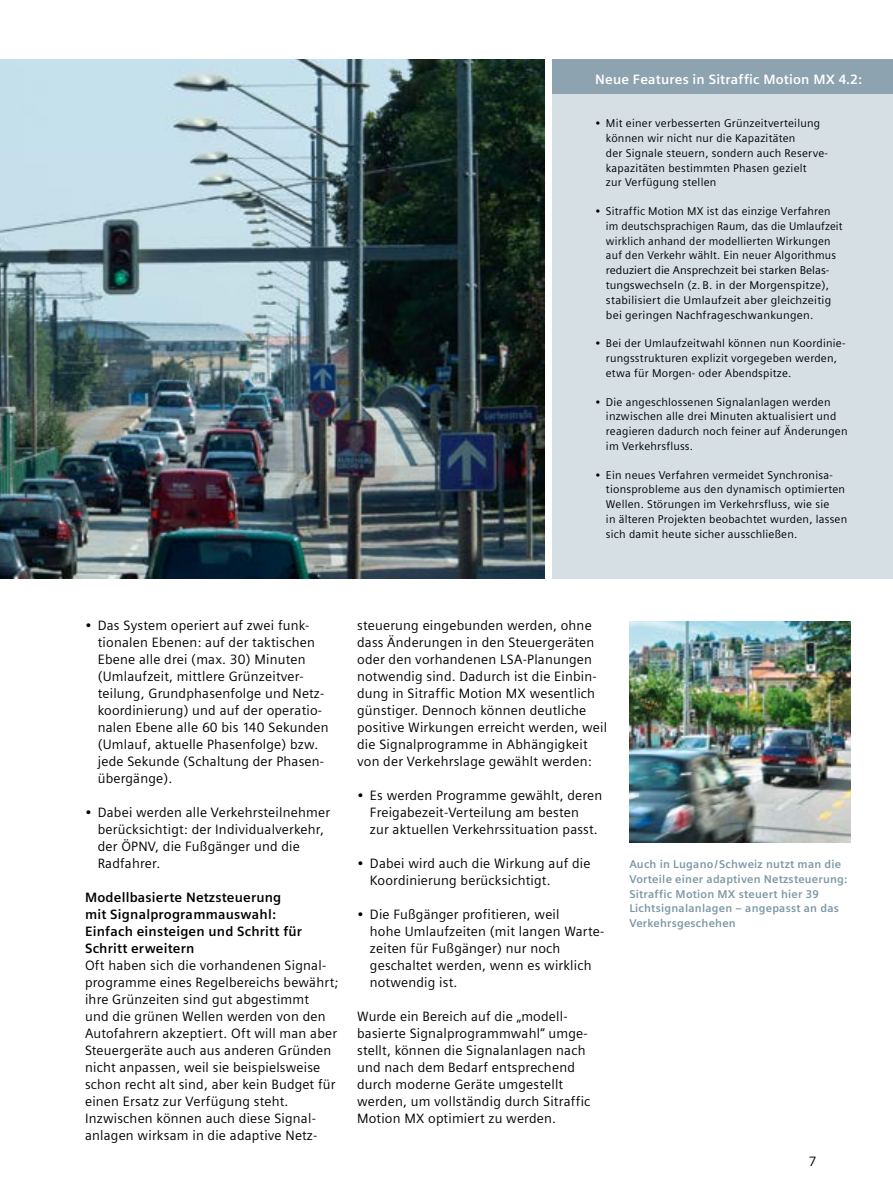
<style>
.page{position:relative;width:893px;height:1191px;background:#fff}
.page>*{position:absolute;margin:0;border:0;box-sizing:border-box;transform-origin:0 0}
.t1{font:13.5px/17px "Siemens Sans";letter-spacing:.015em;color:#000}
.t2{font:700 13.5px/17px "Siemens Sans";letter-spacing:.015em;color:#000}
.t3{font:700 13.5px "Siemens Sans";letter-spacing:.015em;color:#fff}
.t4{font:11.25px/14.9px "Siemens Sans";letter-spacing:.02em;color:#000}
.t5{font:700 11.25px/14.9px "Siemens Sans";letter-spacing:.02em;color:#7c96a4}
</style>
<div class="page">
<div style="left:553px;top:60px;width:340px;height:518px;background:#d5dfe4"></div>
<div style="left:553px;top:60px;width:340px;height:34px;background:#8da3af"></div>
<img style="left:629px;top:621px;width:221px;height:221px">
<img style="left:0;top:60px;width:544px;height:518px">
<p class="t3" style="left:595px;top:71px;width:268px">Neue Features in Sitraffic Motion MX 4.2:</p>
<p class="t4" style="left:606px;top:116px;width:223px;text-indent:-11px">• Mit einer verbesserten Grünzeitverteilung können wir nicht nur die Kapazitäten<br>der Signale steuern, sondern auch Reserve&shy;kapazitäten bestimmten Phasen gezielt<br>zur Verfügung stellen</p>
<p class="t4" style="left:606px;top:203px;width:238px;text-indent:-11px">• Sitraffic Motion MX ist das einzige Verfahren im deutschsprachigen Raum, das die Umlaufzeit wirklich anhand der modellierten Wirkungen auf den Verkehr wählt. Ein neuer Algorithmus reduziert die Ansprechzeit bei starken Belas&shy;tungswechseln (z. B. in der Morgenspitze), stabilisiert die Umlaufzeit aber gleichzeitig bei geringen Nachfrageschwankungen.</p>
<p class="t4" style="left:606px;top:336px;width:241px;text-indent:-11px">• Bei der Umlaufzeitwahl können nun Koordinie&shy;rungsstrukturen explizit vorgegeben werden, etwa für Morgen- oder Abendspitze.</p>
<p class="t4" style="left:606px;top:394px;width:243px;text-indent:-11px">• Die angeschlossenen Signalanlagen werden inzwischen alle drei Minuten aktualisiert und reagieren dadurch noch feiner auf Änderungen im Verkehrsfluss.</p>
<p class="t4" style="left:606px;top:467px;width:243px;text-indent:-11px">• Ein neues Verfahren vermeidet Synchronisa&shy;tionsprobleme aus den dynamisch optimierten Wellen. Störungen im Verkehrsfluss, wie sie<br>in älteren Projekten beobachtet wurden, lassen sich damit heute sicher ausschließen.</p>
<p class="t1" style="left:98px;top:616px;width:232px;text-indent:-13px">• Das System operiert auf zwei funk&shy;tionalen Ebenen: auf der taktischen Ebene alle drei (max. 30) Minuten (Umlaufzeit, mittlere Grünzeitver&shy;teilung, Grundphasenfolge und Netz&shy;koordinierung) und auf der operatio&shy;nalen Ebene alle 60 bis 140 Sekunden (Umlauf, aktuelle Phasenfolge) bzw. jede Sekunde (Schaltung der Phasen&shy;übergänge).</p>
<p class="t1" style="left:98px;top:803px;width:234px;text-indent:-13px">• Dabei werden alle Verkehrsteilnehmer berücksichtigt: der Individualverkehr, der ÖPNV, die Fußgänger und die<br>Radfahrer.</p>
<p class="t2" style="left:85px;top:888px;width:219px">Modellbasierte Netzsteuerung mit Signalprogrammauswahl:<br>Einfach einsteigen und Schritt für<br>Schritt erweitern</p>
<p class="t1" style="left:85px;top:956px;width:255px">Oft haben sich die vorhandenen Signal&shy;programme eines Regelbereichs bewährt; ihre Grünzeiten sind gut abgestimmt<br>und die grünen Wellen werden von den Autofahrern akzeptiert. Oft will man aber Steuergeräte auch aus anderen Gründen nicht anpassen, weil sie beispielsweise schon recht alt sind, aber kein Budget für einen Ersatz zur Verfügung steht.<br>Inzwischen können auch diese Signal&shy;anlagen wirksam in die adaptive Netz-</p>
<p class="t1" style="left:357px;top:616px;width:251px">steuerung eingebunden werden, ohne dass Änderungen in den Steuergeräten oder den vorhandenen LSA-Planungen notwendig sind. Dadurch ist die Einbin&shy;dung in Sitraffic Motion MX wesentlich günstiger. Dennoch können deutliche positive Wirkungen erreicht werden, weil die Signalprogramme in Abhängigkeit von der Verkehrslage gewählt werden:</p>
<p class="t1" style="left:370px;top:786px;width:234px;text-indent:-13px">• Es werden Programme gewählt, deren<br>Freigabezeit-Verteilung am besten<br>zur aktuellen Verkehrssituation passt.</p>
<p class="t1" style="left:370px;top:854px;width:222px;text-indent:-13px">• Dabei wird auch die Wirkung auf die<br>Koordinierung berücksichtigt.</p>
<p class="t1" style="left:370px;top:905px;width:236px;text-indent:-13px">• Die Fußgänger profitieren, weil<br>hohe Umlaufzeiten (mit langen Warte&shy;zeiten für Fußgänger) nur noch geschaltet werden, wenn es wirklich notwendig ist.</p>
<p class="t1" style="left:357px;top:1008px;width:235px">Wurde ein Bereich auf die „modell&shy;basierte Signalprogrammwahl“ umge&shy;stellt, können die Signalanlagen nach und nach dem Bedarf entsprechend durch moderne Geräte umgestellt werden, um vollständig durch Sitraffic Motion MX optimiert zu werden.</p>
<p class="t5" style="left:629px;top:856px;width:220px">Auch in Lugano/Schweiz nutzt man die Vorteile einer adaptiven Netzsteuerung:<br>Sitraffic Motion MX steuert hier 39<br>Lichtsignalanlagen – angepasst an das Verkehrsgeschehen</p>
<p class="t1" style="left:809px;top:1153px;width:9px">7</p>
</div>
